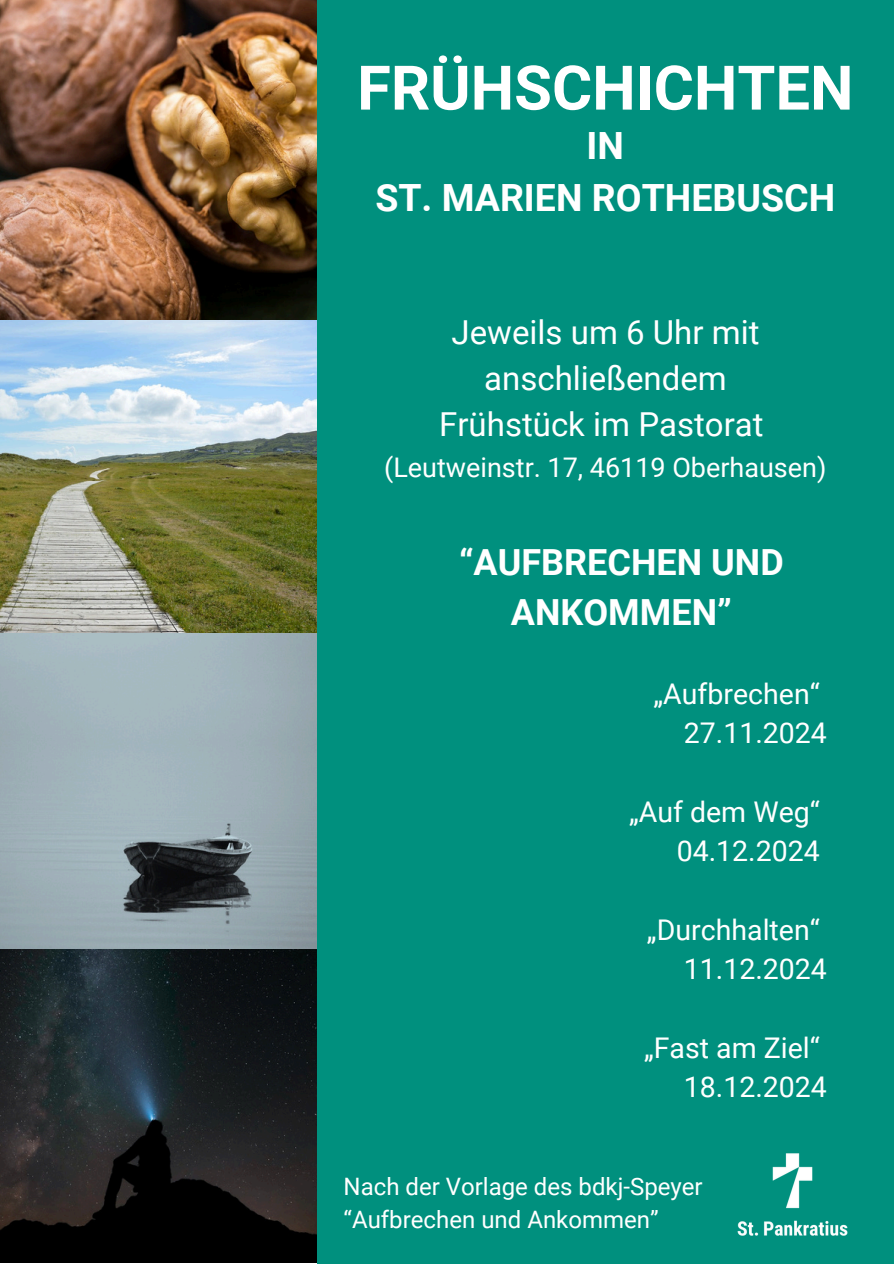
<style>
.page{position:relative;width:894px;height:1264px;background:#fff}
.page>*{position:absolute;margin:0;border:0;box-sizing:border-box;transform-origin:0 0}
.t1{font:700 61.5px "Roboto";color:#fff}
.t2{font:700 37.5px/51.8px "Roboto";color:#fff;text-align:center}
.t3{font:700 36px/49.5px "Roboto";color:#fff;text-align:center}
.t4{font:33px/46.2px "Roboto";color:#fff;text-align:center}
.t5{font:28.5px/39.3px "Roboto";color:#fff;text-align:right}
.t6{font:27px "Roboto";color:#fff}
.t7{font:24px "Roboto";color:#fff}
</style>
<div class="page">
<img style="left:0;top:0;width:317px;height:633px">
<img style="left:0;top:633px;width:317px;height:316px">
<img style="left:0;top:949px;width:317px;height:313px">
<div style="left:317px;top:0;width:576px;height:1263px;background:#00907e"></div>
<img style="left:737px;top:1153px;width:111px;height:83px">
<h3 class="t1" style="left:357px;top:53px;width:497px">FRÜHSCHICHTEN</h3>
<h3 class="t2" style="left:375px;top:121px;width:461px">IN<br>ST. MARIEN ROTHEBUSCH</h3>
<h3 class="t4" style="left:439px;top:309px;width:326px">Jeweils um 6 Uhr mit anschließendem<br>Frühstück im Pastorat</h3>
<h3 class="t6" style="left:384px;top:451px;width:443px">(Leutweinstr. 17, 46119 Oberhausen)</h3>
<h3 class="t3" style="left:459px;top:538px;width:326px">“AUFBRECHEN UND<br>ANKOMMEN”</h3>
<p class="t5" style="left:653px;top:674px;width:175px">„Aufbrechen“<br>27.11.2024</p>
<p class="t5" style="left:629px;top:792px;width:192px">„Auf dem Weg“<br>04.12.2024</p>
<p class="t5" style="left:646px;top:910px;width:181px">„Durchhalten“<br>11.12.2024</p>
<p class="t5" style="left:643px;top:1028px;width:184px">„Fast am Ziel“<br>18.12.2024</p>
<p class="t7" style="left:343px;top:1173px;width:360px">Nach der Vorlage des bdkj-Speyer</p>
<p class="t7" style="left:343px;top:1205px;width:316px">“Aufbrechen und Ankommen”</p>
</div>
